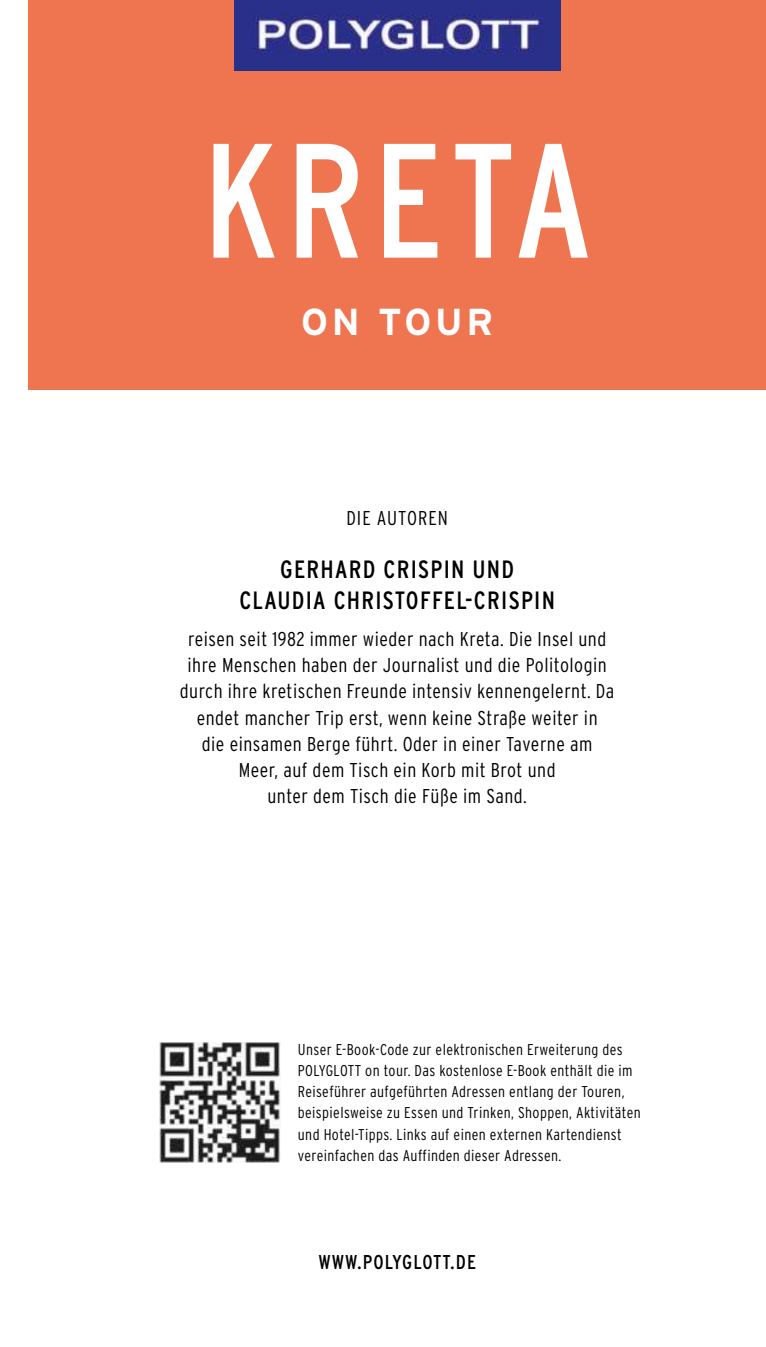
<style>
.page{position:relative;width:766px;height:1347px;background:#fff}
.page>*{position:absolute;margin:0;border:0;box-sizing:border-box;transform-origin:0 0}
.t1{font:condensed 162.5px "Interstate";letter-spacing:.05em;color:#fff;scale:.96 1}
.t2{font:700 37.5px "Interstate";letter-spacing:.1em;color:#fff}
.t3{font:condensed 25px/31.2px "Interstate";letter-spacing:.05em;color:#000;text-align:center}
.t4{font:300 condensed 20px/26.2px "Interstate";letter-spacing:.025em;color:#000;text-align:center}
.t5{font:condensed 20px "Interstate";letter-spacing:.05em;color:#000}
.t6{font:300 condensed 20px "Interstate";letter-spacing:.05em;color:#000}
.t7{font:300 condensed 15.5px/21.2px "Interstate";letter-spacing:.025em;color:#000}
</style>
<div class="page">
<img style="left:159px;top:1042px;width:121px;height:120px">
<div style="left:28px;top:0;width:737px;height:390px;background:#ef7550"></div>
<img style="left:234px;top:0;width:326px;height:70px">
<h1 class="t1" style="left:202px;top:116px;width:407px">KRETA</h1>
<h2 class="t2" style="left:301px;top:300px;width:194px">ON TOUR</h2>
<p class="t6" style="left:346px;top:508px;width:103px">DIE AUTOREN</p>
<p class="t3" style="left:239px;top:553px;width:317px">GERHARD CRISPIN UND<br>CLAUDIA CHRISTOFFEL-CRISPIN</p>
<p class="t4" style="left:180px;top:626px;width:436px">reisen seit 1982 immer wieder nach Kreta. Die Insel und ihre Menschen haben der Journalist und die Politologin durch ihre kretischen Freunde intensiv kennengelernt. Da endet mancher Trip erst, wenn keine Straße weiter in<br>die einsamen Berge führt. Oder in einer Taverne am Meer, auf dem Tisch ein Korb mit Brot und<br>unter dem Tisch die Füße im Sand.</p>
<p class="t7" style="left:298px;top:1038px;width:344px">Unser E-Book-Code zur elektronischen Erweiterung des POLYGLOTT on tour. Das kostenlose E-Book enthält die im Reiseführer aufgeführten Adressen entlang der Touren, beispielsweise zu Essen und Trinken, Shoppen, Aktivitäten und Hotel-Tipps. Links auf einen externen Kartendienst vereinfachen das Auffinden dieser Adressen.</p>
<p class="t5" style="left:318px;top:1251px;width:159px">WWW.POLYGLOTT.DE</p>
</div>
